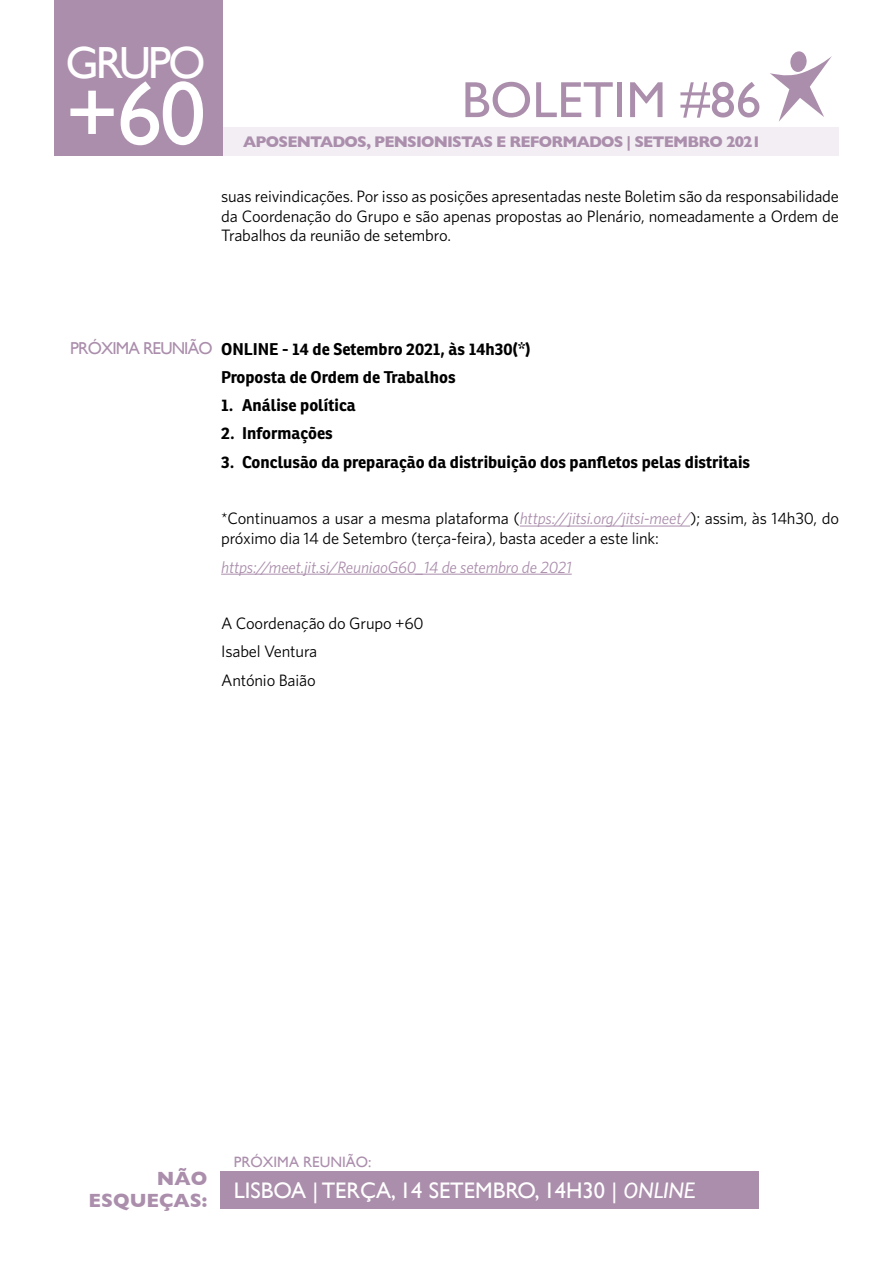
<style>
.page{position:relative;width:893px;height:1263px;background:#fff}
.page>*{position:absolute;margin:0;border:0;box-sizing:border-box;transform-origin:0 0}
.t1{font:91.5px "Gill Sans";color:#fff}
.t2{font:51px "Gill Sans";color:#ab8eac}
.t3{font:45px "Gill Sans";letter-spacing:-.06em;color:#fff}
.t4{font:22.5px "Gill Sans";color:#fff}
.t5{font:700 19.5px/22.5px "Gill Sans";color:#ab8eac;text-align:right}
.t6{font:17.25px "Gill Sans";letter-spacing:-.05em;color:#ab8eac}
.t7{font:16.5px/19.8px "Whitney";letter-spacing:-.01em;color:#000}
.t8{font:700 16.5px/28.3px "Ronnia";color:#000}
.t9{font:italic 16.5px "Whitney";letter-spacing:-.01em;color:#ab8eac}
.t10{font:700 15.75px "Gill Sans";letter-spacing:-.05em;color:#ab8eac}
.t11{font:15px "Gill Sans";color:#ab8eac}
.s1{font-style:italic;color:#ab8eac}
.s2{font-style:italic}
</style>
<div class="page">
<div style="left:54px;top:128px;width:785px;height:28px;background:#f2eef4"></div>
<div style="left:54px;top:0;width:169px;height:155px;background:#ab8eac"></div>
<div style="left:220px;top:1171px;width:538px;height:38px;background:#ab8eac"></div>
<svg style="left:770px;top:51px;width:62px;height:70px"></svg>
<hr style="left:520px;top:526px;width:170px;height:1px;background:#ab8eac">
<hr style="left:221px;top:574px;width:351px;height:1px;background:#ab8eac">
<h3 class="t3" style="left:65px;top:36px;width:142px">GRUPO</h3>
<h1 class="t1" style="left:65px;top:60px;width:142px">+60</h1>
<h2 class="t2" style="left:462px;top:70px;width:301px">BOLETIM #86</h2>
<p class="t10" style="left:243px;top:129px;width:519px">APOSENTADOS, PENSIONISTAS E REFORMADOS | SETEMBRO 2021</p>
<p class="t7" style="left:221px;top:186px;width:619px;text-align:justify">suas reivindicações. Por isso as posições apresentadas neste Boletim são da responsabilidade da Coordenação do Grupo e são apenas propostas ao Plenário, nomeadamente a Ordem de Trabalhos da reunião de setembro.</p>
<p class="t6" style="left:70px;top:338px;width:144px">PRÓXIMA REUNIÃO</p>
<p class="t8" style="left:221px;top:334px;width:311px">ONLINE - 14 de Setembro 2021, às 14h30(*)<br>Proposta de Ordem de Trabalhos</p>
<p class="t8" style="left:221px;top:391px;width:136px">1. Análise política</p>
<p class="t8" style="left:221px;top:419px;width:113px">2. Informações</p>
<p class="t8" style="left:221px;top:448px;width:531px">3. Conclusão da preparação da distribuição dos panfletos pelas distritais</p>
<p class="t7" style="left:221px;top:508px;width:619px">*Continuamos a usar a mesma plataforma (<span class="s1">https://jitsi.org/jitsi-meet/</span>); assim, às 14h30, do próximo dia 14 de Setembro (terça-feira), basta aceder a este link:</p>
<p class="t9" style="left:221px;top:556px;width:352px">https://meet.jit.si/ReuniaoG60_14 de setembro de 2021</p>
<p class="t7" style="left:221px;top:609px;width:204px;line-height:28.3px">A Coordenação do Grupo +60<br>Isabel Ventura<br>António Baião</p>
<p class="t5" style="left:89px;top:1167px;width:120px">NÃO<br>ESQUEÇAS:</p>
<p class="t11" style="left:234px;top:1153px;width:139px">PRÓXIMA REUNIÃO:</p>
<h3 class="t4" style="left:234px;top:1177px;width:463px">LISBOA | TERÇA, 14 SETEMBRO, 14H30 | <span class="s2">ONLINE</span></h3>
</div>
